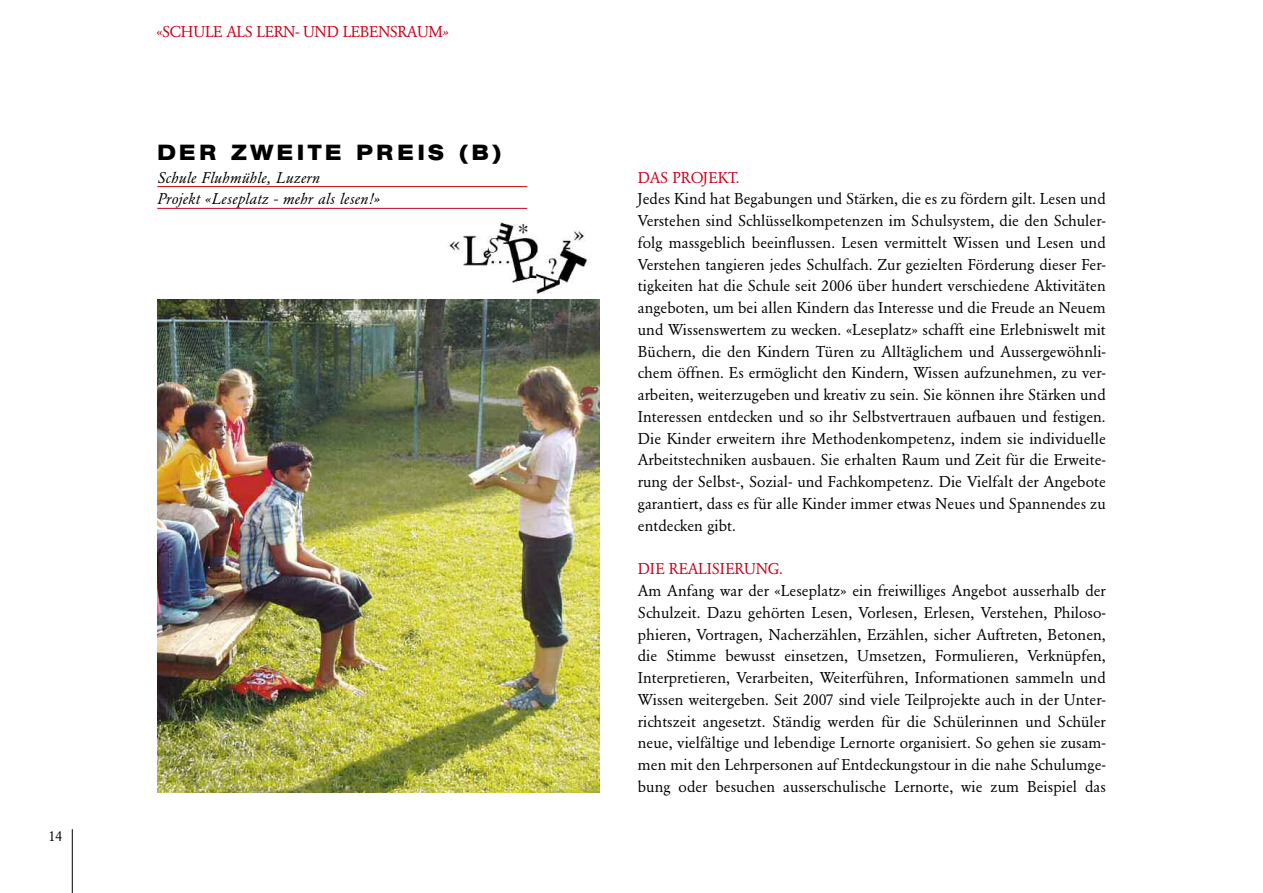
<style>
.page{position:relative;width:1263px;height:893px;background:#fff}
.page>*{position:absolute;margin:0;border:0;box-sizing:border-box;transform-origin:0 0}
.t1{font:700 expanded 21px "AK12";letter-spacing:.165em;color:#000}
.t2{font:15px/21.8px "GA12";letter-spacing:.015em;color:#000;text-align:justify}
.t3{font:15px "GA12";letter-spacing:-.01em;color:#ca0016}
.t4{font:italic 15px/21.8px "GA12";letter-spacing:.04em;color:#000}
.t5{font:13.5px "GA12";color:#000}
.s1{font-style:italic}
</style>
<div class="page">
<hr style="left:72px;top:829px;width:1px;height:64px;background:#000">
<hr style="left:157px;top:186px;width:370px;height:1px;background:#ca0016">
<hr style="left:157px;top:208px;width:370px;height:1px;background:#ca0016">
<img style="left:157px;top:300px;width:442px;height:492px">
<img style="left:448px;top:219px;width:140px;height:75px">
<p class="t5" style="left:49px;top:828px;width:15px">14</p>
<p class="t3" style="left:156px;top:23px;width:293px">«SCHULE ALS LERN- UND LEBENSRAUM<span class="s1">»</span></p>
<h1 class="t1" style="left:157px;top:140px;width:345px">DER ZWEITE PREIS (B)</h1>
<p class="t4" style="left:157px;top:166px;width:224px">Schule Fluhmühle, Luzern<br>Projekt «Leseplatz - mehr als lesen!»</p>
<p class="t3" style="left:638px;top:169px;width:103px">DAS PROJEKT.</p>
<p class="t2" style="left:638px;top:188px;width:469px">Jedes Kind hat Begabungen und Stärken, die es zu fördern gilt. Lesen und Verstehen sind Schlüsselkompetenzen im Schulsystem, die den Schuler&shy;folg massgeblich beeinflussen. Lesen vermittelt Wissen und Lesen und Verstehen tangieren jedes Schulfach. Zur gezielten Förderung dieser Fer&shy;tigkeiten hat die Schule seit 2006 über hundert verschiedene Aktivitäten angeboten, um bei allen Kindern das Interesse und die Freude an Neuem und Wissenswertem zu wecken. «Leseplatz» schafft eine Erlebniswelt mit Büchern, die den Kindern Türen zu Alltäglichem und Aussergewöhnli&shy;chem öffnen. Es ermöglicht den Kindern, Wissen aufzunehmen, zu ver&shy;arbeiten, weiterzugeben und kreativ zu sein. Sie können ihre Stärken und Interessen entdecken und so ihr Selbstvertrauen aufbauen und festigen.<br>Die Kinder erweitern ihre Methodenkompetenz, indem sie individuelle Arbeitstechniken ausbauen. Sie erhalten Raum und Zeit für die Erweite&shy;rung der Selbst-, Sozial- und Fachkompetenz. Die Vielfalt der Angebote garantiert, dass es für alle Kinder immer etwas Neues und Spannendes zu entdecken gibt.</p>
<p class="t3" style="left:638px;top:560px;width:146px">DIE REALISIERUNG.</p>
<p class="t2" style="left:638px;top:580px;width:469px">Am Anfang war der «Leseplatz» ein freiwilliges Angebot ausserhalb der Schulzeit. Dazu gehörten Lesen, Vorlesen, Erlesen, Verstehen, Philoso&shy;phieren, Vortragen, Nacherzählen, Erzählen, sicher Auftreten, Betonen, die Stimme bewusst einsetzen, Umsetzen, Formulieren, Verknüpfen, Interpretieren, Verarbeiten, Weiterführen, Informationen sammeln und Wissen weitergeben. Seit 2007 sind viele Teilprojekte auch in der Unter&shy;richtszeit angesetzt. Ständig werden für die Schülerinnen und Schüler neue, vielfältige und lebendige Lernorte organisiert. So gehen sie zusam&shy;men mit den Lehrpersonen auf Entdeckungstour in die nahe Schulumge&shy;bung oder besuchen ausserschulische Lernorte, wie zum Beispiel das</p>
</div>
